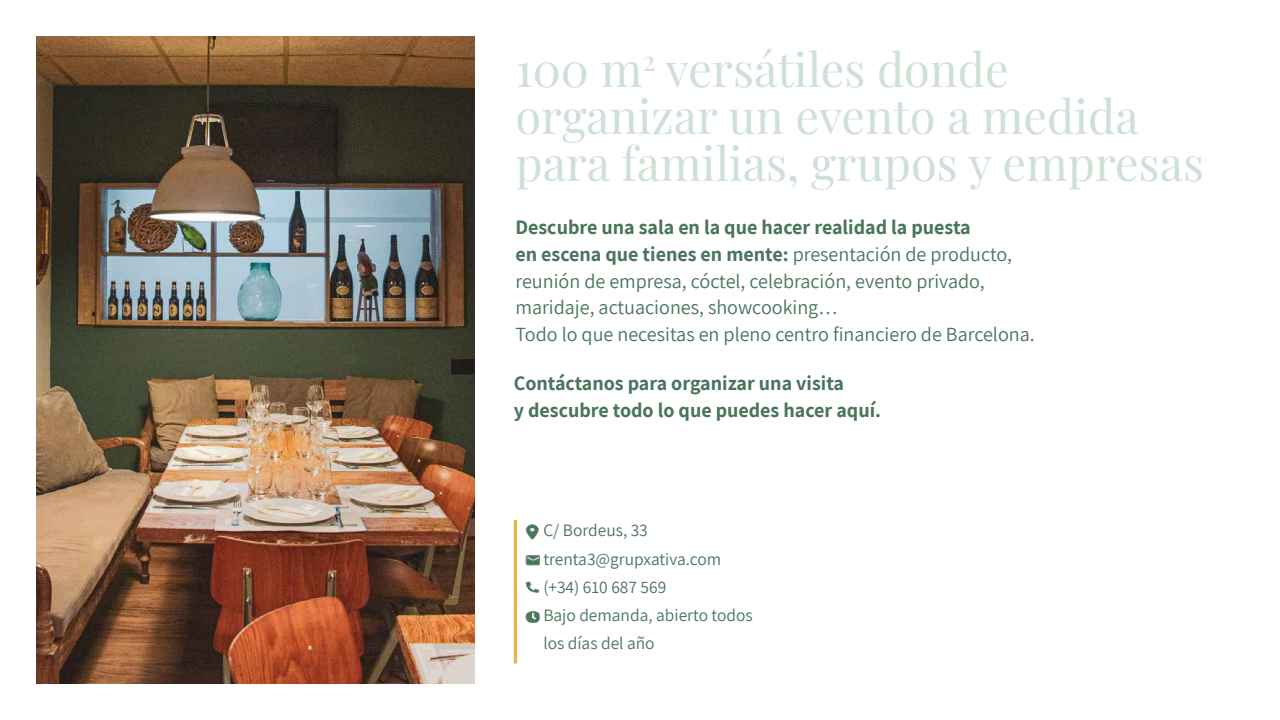
<style>
.page{position:relative;width:1280px;height:720px;background:#fff}
.page>*{position:absolute;margin:0;border:0;box-sizing:border-box;transform-origin:0 0}
.t1{font:46.9px/46.9px "Playfair Display";color:#cee1d4}
.t2{font:20.1px/26.8px "Assistant";color:#49755a}
.t3{font:700 20.1px/26.8px "Assistant";color:#49755a}
.t4{font:17.4px/28.1px "Assistant";color:#49755a}
.s1{font-weight:700}
</style>
<div class="page">
<img style="left:36px;top:36px;width:439px;height:648px">
<img style="left:525px;top:524px;width:14px;height:99px">
<hr style="left:514px;top:520px;width:3px;height:144px;background:#ecb543">
<h1 class="t1" style="left:515px;top:42px;width:690px">100 m<sup>2</sup> versátiles donde organizar un evento a medida para familias, grupos y empresas</h1>
<p class="t2" style="left:515px;top:213px;width:521px"><span class="s1">Descubre una sala en la que hacer realidad la puesta<br>en escena que tienes en mente:</span> presentación de producto, reunión de empresa, cóctel, celebración, evento privado, maridaje, actuaciones, showcooking…<br>Todo lo que necesitas en pleno centro financiero de Barcelona.</p>
<p class="t3" style="left:514px;top:369px;width:369px">Contáctanos para organizar una visita<br>y descubre todo lo que puedes hacer aquí.</p>
<p class="t4" style="left:543px;top:516px;width:211px">C/ Bordeus, 33 trenta3@grupxativa.com (+34) 610 687 569<br>Bajo demanda, abierto todos los días del año</p>
</div>
